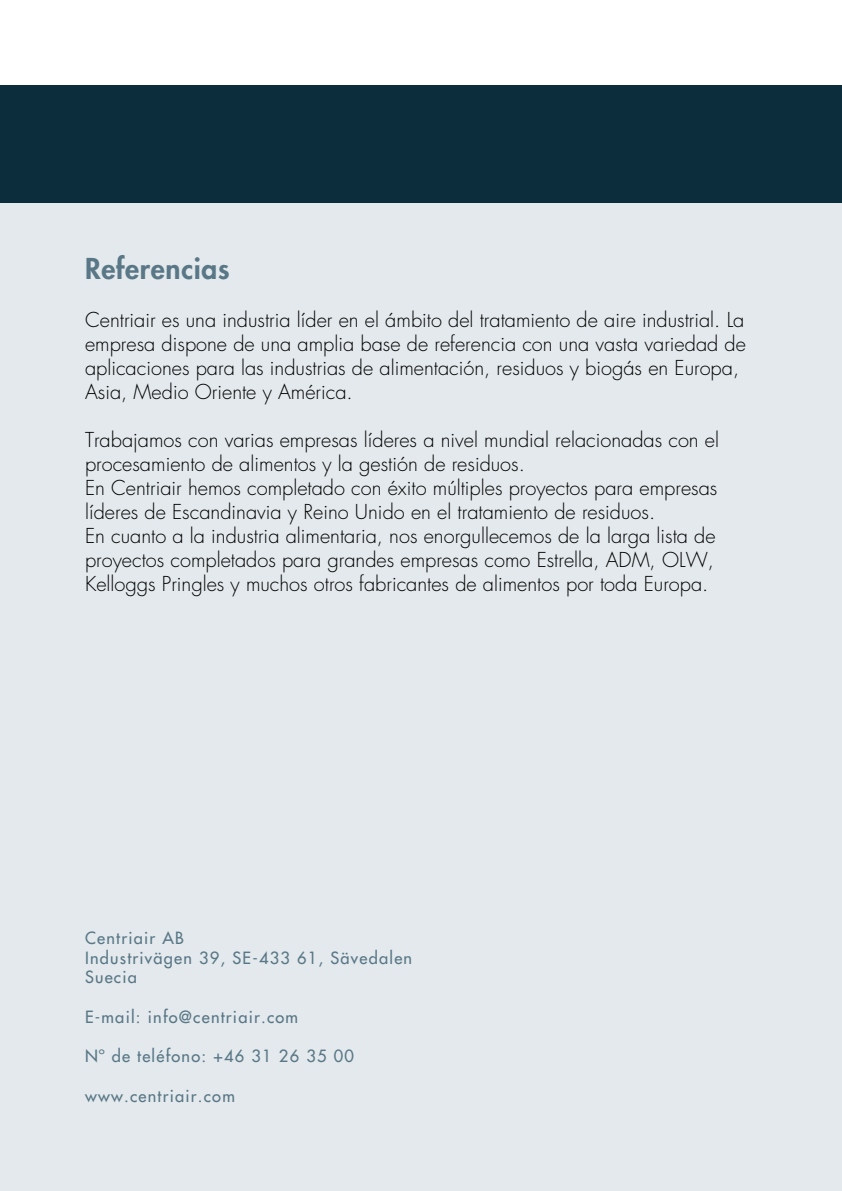
<style>
.page{position:relative;width:842px;height:1191px;background:#fff}
.page>*{position:absolute;margin:0;border:0;box-sizing:border-box;transform-origin:0 0}
.t1{font:800 28px "Futura Std";letter-spacing:.025em;color:#597786}
.t2{font:300 20px/24px "Futura Std";color:#000}
.t3{font:500 16.4px/19.6px "Futura Std";letter-spacing:.075em;color:#597786}
</style>
<div class="page">
<div style="left:0;top:191px;width:842px;height:1000px;background:#e3e9ec"></div>
<div style="left:0;top:85px;width:842px;height:118px;background:#0b2d3c"></div>
<h1 class="t1" style="left:85px;top:251px;width:146px">Referencias</h1>
<p class="t2" style="left:85px;top:308px;width:662px">Centriair es una industria líder en el ámbito del tratamiento de aire industrial. La empresa dispone de una amplia base de referencia con una vasta variedad de aplicaciones para las industrias de alimentación, residuos y biogás en Europa, Asia, Medio Oriente y América.</p>
<p class="t2" style="left:85px;top:428px;width:636px">Trabajamos con varias empresas líderes a nivel mundial relacionadas con el procesamiento de alimentos y la gestión de residuos.<br>En Centriair hemos completado con éxito múltiples proyectos para empresas líderes de Escandinavia y Reino Unido en el tratamiento de residuos.<br>En cuanto a la industria alimentaria, nos enorgullecemos de la larga lista de proyectos completados para grandes empresas como Estrella, ADM, OLW, Kelloggs Pringles y muchos otros fabricantes de alimentos por toda Europa.</p>
<p class="t3" style="left:85px;top:928px;width:329px">Centriair AB<br>Industrivägen 39, SE-433 61, Sävedalen<br>Suecia</p>
<p class="t3" style="left:85px;top:1007px;width:215px">E-mail: info@centriair.com</p>
<p class="t3" style="left:85px;top:1046px;width:270px">Nº de teléfono: +46 31 26 35 00</p>
<p class="t3" style="left:85px;top:1085px;width:151px">www.centriair.com</p>
</div>
